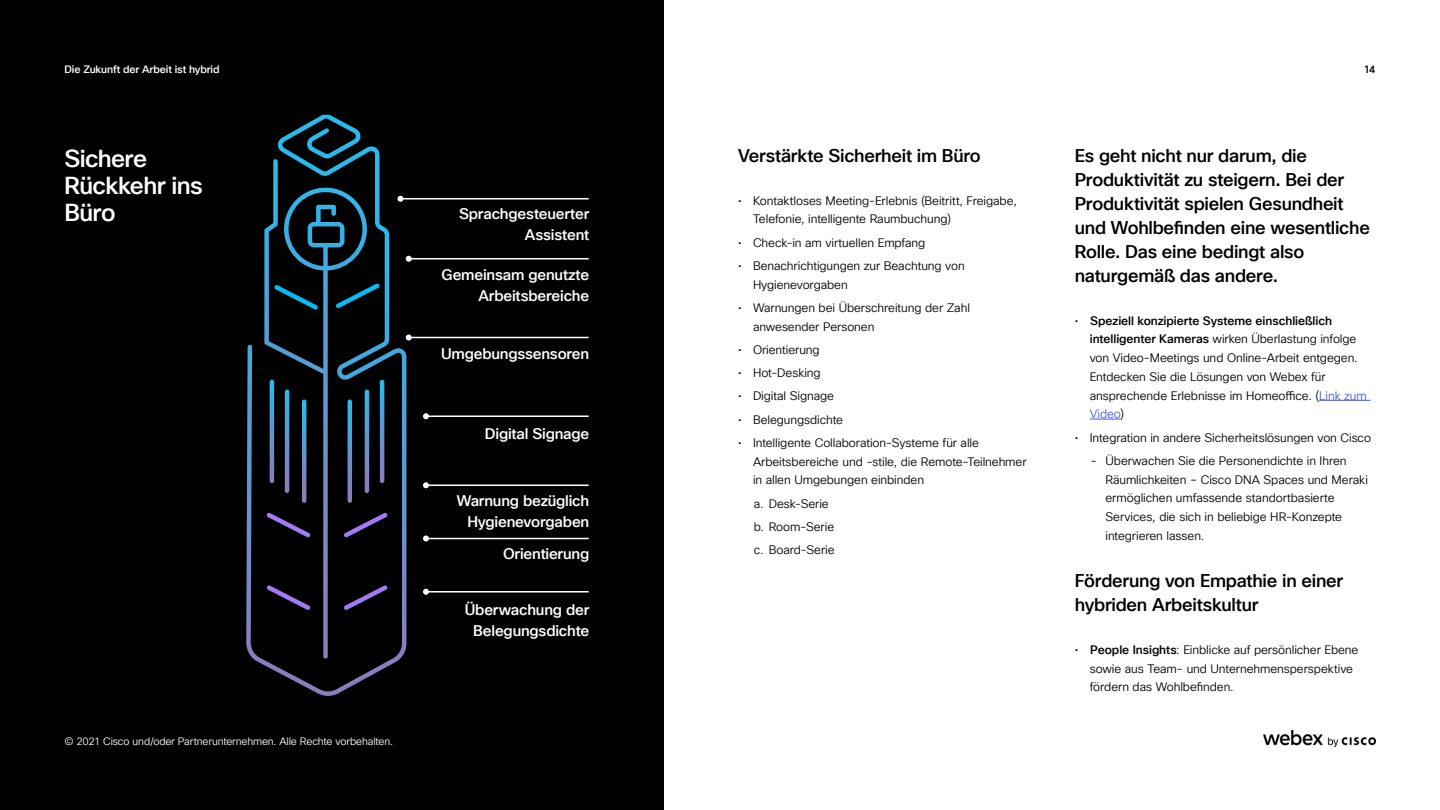
<style>
.page{position:relative;width:1440px;height:810px;background:#fff}
.page>*{position:absolute;margin:0;border:0;box-sizing:border-box;transform-origin:0 0}
.t1{font:500 24px/27px "Cisco Sans TT";letter-spacing:-.03em;color:#fff}
.t2{font:500 18px/24px "Cisco Sans TT";letter-spacing:-.015em;color:#000}
.t3{font:500 15px/21px "Cisco Sans TT";letter-spacing:-.015em;color:#fff;text-align:right}
.t4{font:12px/18.8px "Cisco Sans TT Light";letter-spacing:-.005em;color:#000}
.t5{font:500 12px "Cisco Sans TT";letter-spacing:-.005em;color:#000}
.t6{font:10.5px "Cisco Sans TT Light";letter-spacing:-.015em;color:#fff}
.t7{font:500 10.5px "Cisco Sans TT";letter-spacing:-.01em;color:#fff}
.t8{font:500 10.5px "Cisco Sans TT";color:#000}
.s1{font-family:"Cisco Sans TT Light";font-weight:400}
.s2{font-family:"Cisco Sans TT";font-weight:500}
.s3{color:#4f5cd6}
</style>
<div class="page">
<div style="left:0;top:0;width:664px;height:810px;background:#000"></div>
<hr style="left:1319px;top:400px;width:51px;height:1px;background:#4f5cd6">
<hr style="left:1090px;top:419px;width:30px;height:1px;background:#4f5cd6">
<svg style="left:246px;top:115px;width:160px;height:581px"></svg>
<svg style="left:264px;top:159px;width:103px;height:500px"></svg>
<svg style="left:274px;top:285px;width:44px;height:25px"></svg>
<svg style="left:266px;top:513px;width:45px;height:24px"></svg>
<svg style="left:266px;top:585px;width:45px;height:25px"></svg>
<svg style="left:344px;top:513px;width:44px;height:24px"></svg>
<svg style="left:336px;top:283px;width:44px;height:25px"></svg>
<svg style="left:344px;top:585px;width:44px;height:25px"></svg>
<svg style="left:270px;top:380px;width:4px;height:103px"></svg>
<svg style="left:285px;top:390px;width:4px;height:103px"></svg>
<svg style="left:302px;top:399px;width:4px;height:104px"></svg>
<svg style="left:380px;top:380px;width:4px;height:103px"></svg>
<svg style="left:365px;top:390px;width:4px;height:103px"></svg>
<svg style="left:348px;top:399px;width:4px;height:104px"></svg>
<hr style="left:401px;top:198px;width:188px;height:2px;background:#fff">
<svg style="left:398px;top:196px;width:6px;height:6px"></svg>
<hr style="left:409px;top:258px;width:180px;height:2px;background:#fff">
<svg style="left:406px;top:256px;width:6px;height:6px"></svg>
<hr style="left:409px;top:337px;width:180px;height:1px;background:#fff">
<svg style="left:406px;top:334px;width:6px;height:6px"></svg>
<hr style="left:426px;top:416px;width:163px;height:1px;background:#fff">
<svg style="left:423px;top:413px;width:6px;height:6px"></svg>
<hr style="left:426px;top:485px;width:163px;height:1px;background:#fff">
<svg style="left:423px;top:482px;width:6px;height:6px"></svg>
<hr style="left:426px;top:538px;width:163px;height:1px;background:#fff">
<svg style="left:423px;top:536px;width:6px;height:6px"></svg>
<hr style="left:426px;top:591px;width:163px;height:2px;background:#fff">
<svg style="left:423px;top:589px;width:6px;height:6px"></svg>
<img style="left:1263px;top:730px;width:113px;height:16px">
<p class="t7" style="left:64px;top:62px;width:157px">Die Zukunft der Arbeit ist hybrid</p>
<h1 class="t1" style="left:64px;top:146px;width:140px">Sichere<br>Rückkehr ins<br>Büro</h1>
<p class="t6" style="left:64px;top:734px;width:330px">© 2021 Cisco und/oder Partnerunternehmen. Alle Rechte vorbehalten.</p>
<p class="t3" style="left:459px;top:204px;width:132px">Sprachgesteuerter<br>Assistent</p>
<p class="t3" style="left:442px;top:264px;width:149px">Gemeinsam genutzte<br>Arbeitsbereiche</p>
<p class="t3" style="left:441px;top:344px;width:150px">Umgebungssensoren</p>
<p class="t3" style="left:485px;top:423px;width:106px">Digital Signage</p>
<p class="t3" style="left:457px;top:491px;width:134px">Warnung bezüglich<br>Hygienevorgaben</p>
<p class="t3" style="left:503px;top:544px;width:88px">Orientierung</p>
<p class="t3" style="left:465px;top:600px;width:126px;text-align:center">Überwachung der<br>Belegungsdichte</p>
<h2 class="t2" style="left:738px;top:144px;width:244px">Verstärkte Sicherheit im Büro</h2>
<p class="t4" style="left:753px;top:192px;width:265px;text-indent:-15px">• Kontaktloses Meeting-Erlebnis (Beitritt, Freigabe,<br>Telefonie, intelligente Raumbuchung)</p>
<p class="t4" style="left:738px;top:234px;width:189px">• Check-in am virtuellen Empfang</p>
<p class="t4" style="left:753px;top:257px;width:213px;text-indent:-15px">• Benachrichtigungen zur Beachtung von<br>Hygienevorgaben</p>
<p class="t4" style="left:753px;top:299px;width:219px;text-indent:-15px">• Warnungen bei Überschreitung der Zahl anwesender Personen</p>
<p class="t4" style="left:738px;top:341px;width:83px">• Orientierung</p>
<p class="t4" style="left:738px;top:364px;width:84px">• Hot-Desking</p>
<p class="t4" style="left:738px;top:387px;width:98px">• Digital Signage</p>
<p class="t4" style="left:738px;top:410px;width:107px">• Belegungsdichte</p>
<p class="t4" style="left:753px;top:434px;width:275px;text-indent:-15px">• Intelligente Collaboration-Systeme für alle<br>Arbeitsbereiche und -stile, die Remote-Teilnehmer in allen Umgebungen einbinden</p>
<p class="t4" style="left:754px;top:492px;width:82px;line-height:23.2px">a. Desk-Serie b. Room-Serie c. Board-Serie</p>
<p class="t8" style="left:1364px;top:62px;width:13px">14</p>
<h2 class="t2" style="left:1075px;top:144px;width:297px">Es geht nicht nur darum, die<br>Produktivität zu steigern. Bei der<br>Produktivität spielen Gesundheit und Wohlbefinden eine wesentliche<br>Rolle. Das eine bedingt also naturgemäß das andere.</h2>
<p class="t5" style="left:1075px;top:313px;width:259px"><span class="s1">•</span> Speziell konzipierte Systeme einschließlich</p>
<p class="t4" style="left:1090px;top:330px;width:279px"><span class="s2">intelligenter Kameras</span> wirken Überlastung infolge von Video-Meetings und Online-Arbeit entgegen.<br>Entdecken Sie die Lösungen von Webex für ansprechende Erlebnisse im Homeoffice. (<span class="s3">Link zum Video</span>)</p>
<p class="t4" style="left:1075px;top:428px;width:298px">• Integration in andere Sicherheitslösungen von Cisco</p>
<p class="t4" style="left:1105px;top:452px;width:264px;text-indent:-15px">- Überwachen Sie die Personendichte in Ihren Räumlichkeiten − Cisco DNA Spaces und Meraki ermöglichen umfassende standortbasierte Services, die sich in beliebige HR-Konzepte integrieren lassen.</p>
<h2 class="t2" style="left:1075px;top:569px;width:270px">Förderung von Empathie in einer hybriden Arbeitskultur</h2>
<p class="t4" style="left:1090px;top:641px;width:270px;text-indent:-15px">• <span class="s2">People Insights</span>: Einblicke auf persönlicher Ebene sowie aus Team- und Unternehmensperspektive fördern das Wohlbefinden.</p>
</div>
